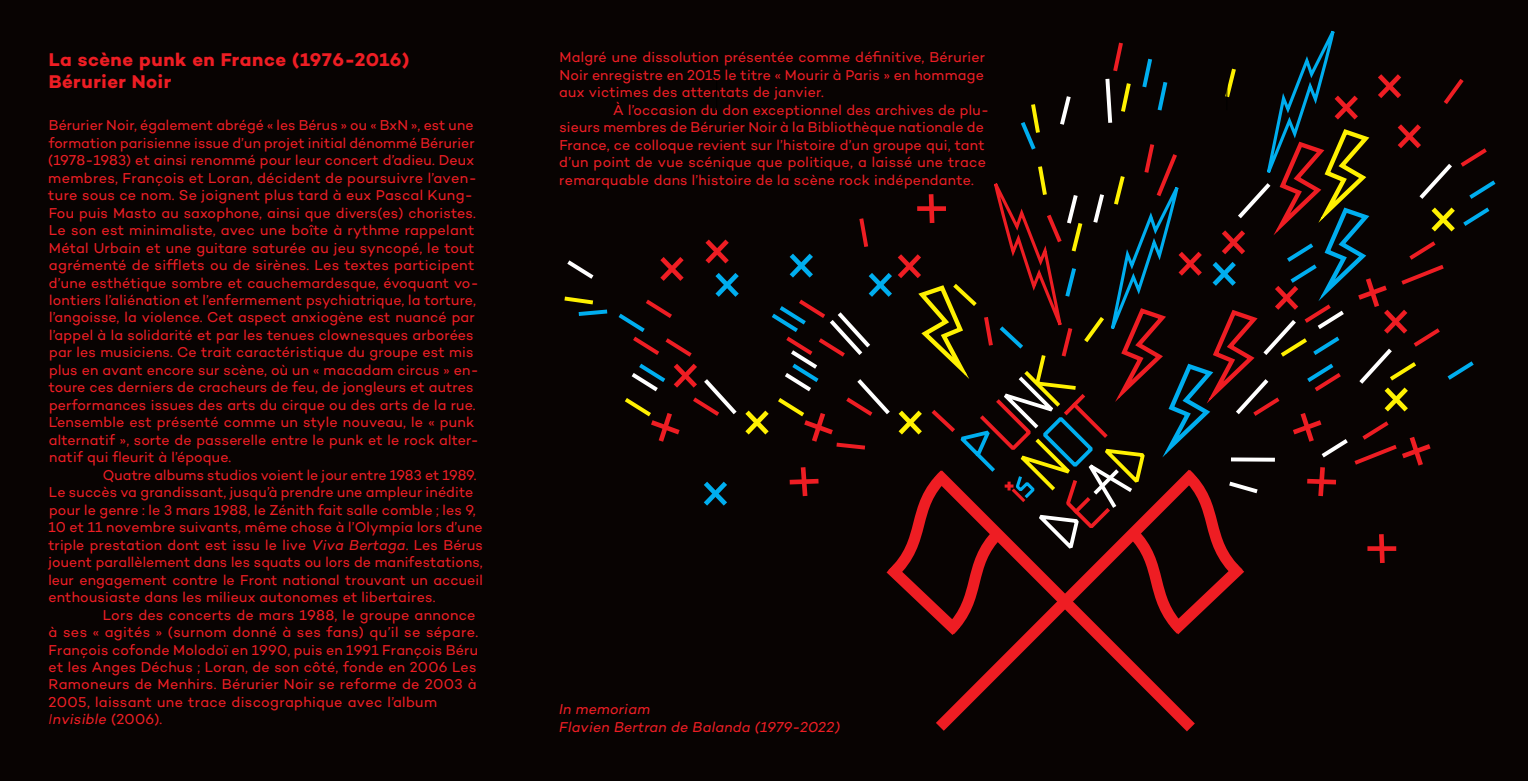
<style>
.page{position:relative;width:1528px;height:781px;background:#fff}
.page>*{position:absolute;margin:0;border:0;box-sizing:border-box;transform-origin:0 0}
.t1{font:700 18.75px/22.5px "Campton";letter-spacing:.03em;color:#ee1d23}
.t2{font:14.55px/17.4px "Campton";letter-spacing:.01em;color:#ee1d23}
.t3{font:italic 14.55px/17.4px "Campton";letter-spacing:.015em;color:#ee1d23}
.s1{font-style:italic}
.s2{font-weight:300;font-style:italic}
</style>
<div class="page">
<div style="left:0;top:0;width:1528px;height:780px;background:#080302"></div>
<svg style="left:936px;top:646px;width:259px;height:86px"></svg>
<svg style="left:564px;top:30px;width:932px;height:616px"></svg>
<hr style="left:1226px;top:80px;width:1px;height:30px;background:#000">
<hr style="left:716px;top:80px;width:1px;height:30px;background:#000">
<p class="t1" style="left:49px;top:48px;width:362px">La scène punk en France (1976-2016)<br>Bérurier Noir</p>
<p class="t2" style="left:48px;top:116px;width:432px">Bérurier Noir, également abrégé « les Bérus » ou « BxN », est une formation parisienne issue d’un projet initial dénommé Bérurier (1978-1983) et ainsi renommé pour leur concert d’adieu. Deux membres, François et Loran, décident de poursuivre l’aven&shy;ture sous ce nom. Se joignent plus tard à eux Pascal Kung-Fou puis Masto au saxophone, ainsi que divers(es) choristes.<br>Le son est minimaliste, avec une boîte à rythme rappelant Métal Urbain et une guitare saturée au jeu syncopé, le tout agrémenté de siffl ets ou de sirènes. Les textes participent d’une esthétique sombre et cauchemardesque, évoquant vo&shy;lontiers l’aliénation et l’enfermement psychiatrique, la torture, l’angoisse, la violence. Cet aspect anxiogène est nuancé par l’appel à la solidarité et par les tenues clownesques arborées par les musiciens. Ce trait caractéristique du groupe est mis plus en avant encore sur scène, où un « macadam circus » en&shy;toure ces derniers de cracheurs de feu, de jongleurs et autres performances issues des arts du cirque ou des arts de la rue.<br>L’ensemble est présenté comme un style nouveau, le « punk alternatif », sorte de passerelle entre le punk et le rock alter&shy;natif qui fleurit à l’époque.</p>
<p class="t2" style="left:48px;top:465px;width:436px;text-indent:54px">Quatre albums studios voient le jour entre 1983 et 1989.<br>Le succès va grandissant, jusqu’à prendre une ampleur inédite pour le genre : le 3 mars 1988, le Zénith fait salle comble ; les 9, 10 et 11 novembre suivants, même chose à l’Olympia lors d’une triple prestation dont est issu le live <span class="s1">Viva Bertaga</span>. Les Bérus jouent parallèlement dans les squats ou lors de manifestations, leur engagement contre le Front national trouvant un accueil enthousiaste dans les milieux autonomes et libertaires.</p>
<p class="t2" style="left:49px;top:605px;width:431px;text-indent:54px">Lors des concerts de mars 1988, le groupe annonce à ses « agités » (surnom donné à ses fans) qu’il se sépare.<br>François cofonde Molodoï en 1990, puis en 1991 François Béru et les Anges Déchus ; Loran, de son côté, fonde en 2006 Les Ramoneurs de Menhirs. Bérurier Noir se reforme de 2003 à 2005, laissant une trace discographique avec l’album <span class="s2">I</span><span class="s1">nvisible</span> (2006).</p>
<p class="t2" style="left:559px;top:48px;width:427px;text-align:justify">Malgré une dissolution présentée comme définitive, Bérurier Noir enregistre en 2015 le titre « Mourir à Paris » en hommage aux victimes des attentats de janvier.</p>
<p class="t2" style="left:559px;top:101px;width:431px;text-indent:54px">À l’occasion du don exceptionnel des archives de plu&shy;sieurs membres de Bérurier Noir à la Bibliothèque nationale de France, ce colloque revient sur l’histoire d’un groupe qui, tant d’un point de vue scénique que politique, a laissé une trace remarquable dans l’histoire de la scène rock indépendante.</p>
<p class="t3" style="left:559px;top:700px;width:282px">In memoriam<br>Flavien Bertran de Balanda (1979-2022)</p>
</div>
